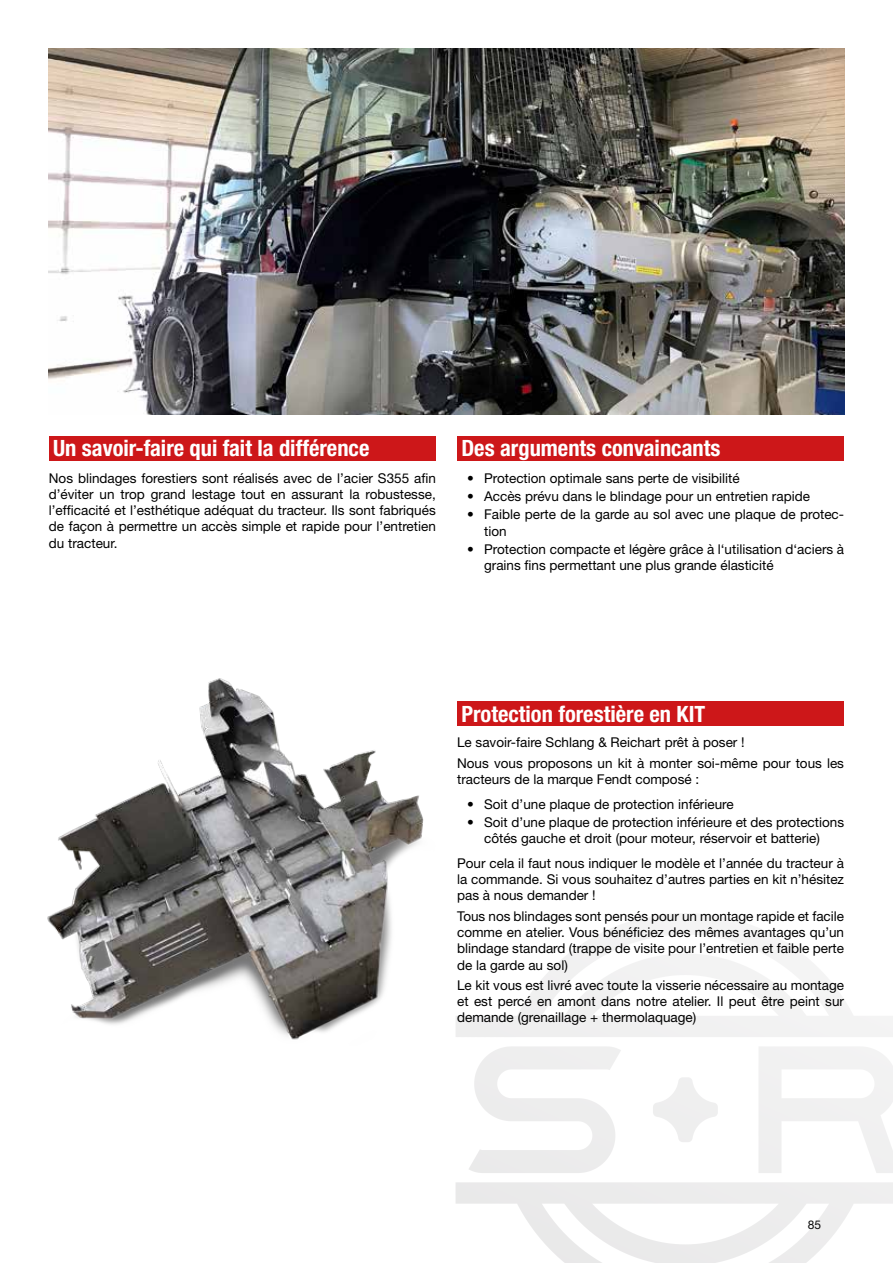
<style>
.page{position:relative;width:893px;height:1263px;background:#fff}
.page>*{position:absolute;margin:0;border:0;box-sizing:border-box;transform-origin:0 0}
.t1{font:700 condensed 22.5px "Helvetica Neue LT Pro";color:#fff}
.t2{font:13.5px/16.2px "Helvetica Neue LT Pro";color:#000;text-align:justify}
.t3{font:12px "Helvetica Neue LT Pro";color:#000}
</style>
<div class="page">
<div style="left:453px;top:913px;width:440px;height:350px;background:#fff;opacity:.75"></div>
<svg style="left:455px;top:913px;width:438px;height:260px"></svg>
<img style="left:47px;top:678px;width:377px;height:362px">
<img style="left:49px;top:49px;width:795px;height:366px">
<div style="left:457px;top:436px;width:387px;height:24px;background:#cd1719"></div>
<div style="left:457px;top:702px;width:387px;height:24px;background:#cd1719"></div>
<div style="left:49px;top:436px;width:387px;height:24px;background:#cd1719"></div>
<h1 class="t1" style="left:53px;top:435px;width:318px">Un savoir-faire qui fait la différence</h1>
<p class="t2" style="left:49px;top:470px;width:388px">Nos blindages forestiers sont réalisés avec de l’acier S355 afin d’éviter un trop grand lestage tout en assurant la robustesse, l’efficacité et l’esthétique adéquat du tracteur. Ils sont fabriqués de façon à permettre un accès simple et rapide pour l’entretien du tracteur.</p>
<h1 class="t1" style="left:461px;top:435px;width:261px">Des arguments convaincants</h1>
<p class="t2" style="left:467px;top:470px;width:274px">• Protection optimale sans perte de visibilité</p>
<p class="t2" style="left:467px;top:488px;width:344px">• Accès prévu dans le blindage pour un entretien rapide</p>
<p class="t2" style="left:484px;top:506px;width:361px;text-indent:-17px">• Faible perte de la garde au sol avec une plaque de protec&shy;tion</p>
<p class="t2" style="left:484px;top:541px;width:361px;text-indent:-17px">• Protection compacte et légère grâce à l‘utilisation d‘aciers à grains fins permettant une plus grande élasticité</p>
<h1 class="t1" style="left:461px;top:700px;width:245px">Protection forestière en KIT</h1>
<p class="t2" style="left:457px;top:732px;width:388px;line-height:20.4px">Le savoir-faire Schlang &amp; Reichart prêt à poser !<br>Nous vous proposons un kit à monter soi-même pour tous les</p>
<p class="t2" style="left:457px;top:771px;width:244px">tracteurs de la marque Fendt composé :</p>
<p class="t2" style="left:467px;top:795px;width:268px">• Soit d’une plaque de protection inférieure</p>
<p class="t2" style="left:467px;top:814px;width:378px;text-align:center">• Soit d’une plaque de protection inférieure et des protections côtés gauche et droit (pour moteur, réservoir et batterie)</p>
<p class="t2" style="left:457px;top:855px;width:388px">Pour cela il faut nous indiquer le modèle et l’année du tracteur à la commande. Si vous souhaitez d’autres parties en kit n’hésitez pas à nous demander !</p>
<p class="t2" style="left:457px;top:908px;width:388px">Tous nos blindages sont pensés pour un montage rapide et facile comme en atelier. Vous bénéficiez des mêmes avantages qu’un blindage standard (trappe de visite pour l’entretien et faible perte de la garde au sol)</p>
<p class="t2" style="left:457px;top:977px;width:388px">Le kit vous est livré avec toute la visserie nécessaire au montage et est percé en amont dans notre atelier. Il peut être peint sur demande (grenaillage + thermolaquage)</p>
<p class="t3" style="left:808px;top:1217px;width:15px">85</p>
</div>
